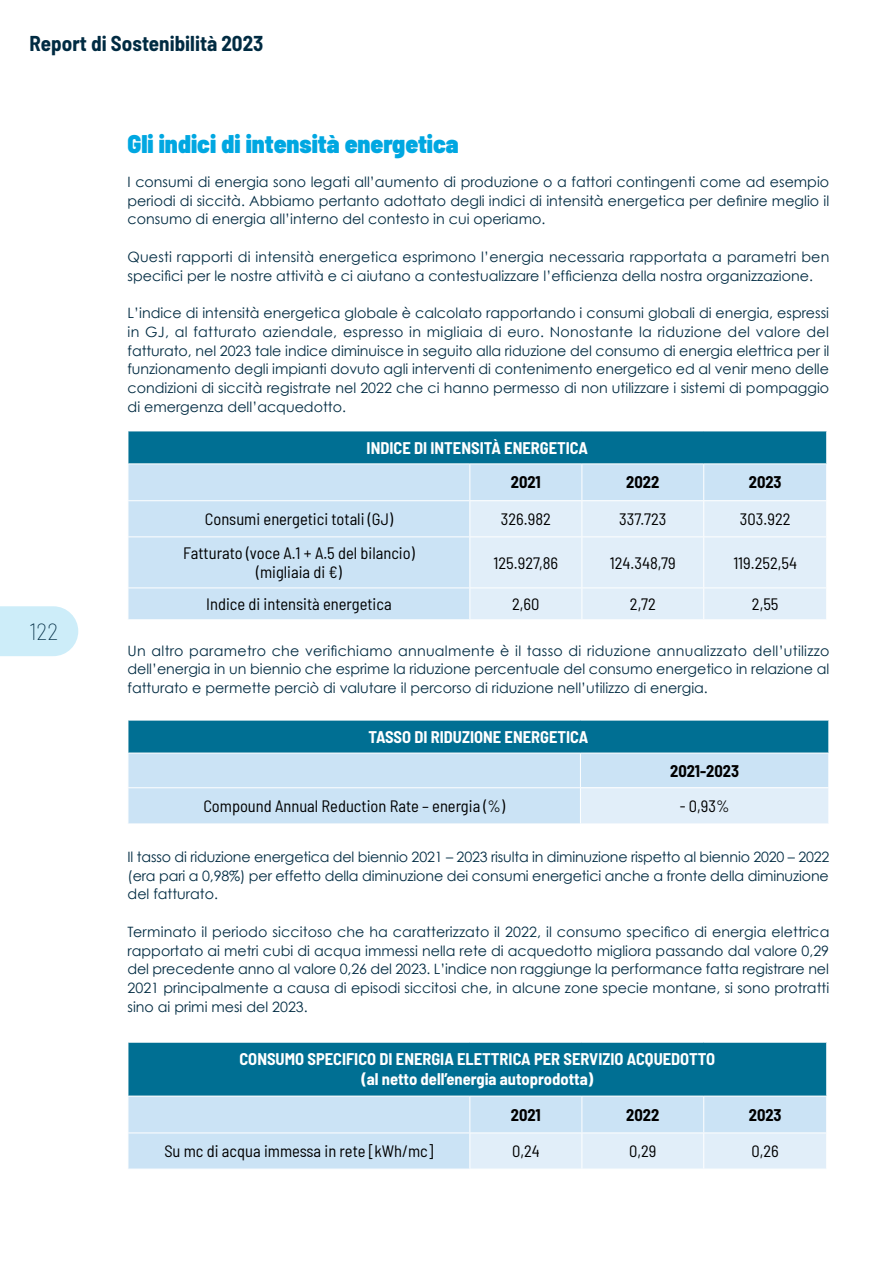
<style>
.page{position:relative;width:893px;height:1263px;background:#fff}
.page>*{position:absolute;margin:0;border:0;box-sizing:border-box;transform-origin:0 0}
.t1{font:900 semi-condensed 25.5px "Barlow";color:#00a7e1}
.t2{font:100 semi-condensed 24px "Barlow";color:#002b42}
.t3{font:700 semi-condensed 21px "Barlow";color:#002b42}
.t4{font:semi-condensed 16.5px/19.8px "Barlow";color:#000;text-align:center}
.t5{font:700 semi-condensed 16.5px/19.8px "Barlow";color:#fff;text-align:center}
.t6{font:700 semi-condensed 16.5px "Barlow";color:#000}
.t7{font:14.25px/18.8px "Century Gothic";color:#002b42;text-align:justify}
</style>
<div class="page">
<svg style="left:0;top:606px;width:78px;height:50px;background:#d0eef9"></svg>
<div style="left:128px;top:431px;width:699px;height:33px;background:#006f93"></div>
<div style="left:129px;top:464px;width:697px;height:155px;background:#cbe3f5"></div>
<div style="left:470px;top:501px;width:356px;height:118px;background:#e1eef9"></div>
<hr style="left:128px;top:431px;width:342px;height:1px;background:#fff">
<hr style="left:128px;top:431px;width:1px;height:32px;background:#fff">
<hr style="left:470px;top:431px;width:112px;height:1px;background:#fff">
<hr style="left:582px;top:431px;width:122px;height:1px;background:#fff">
<hr style="left:704px;top:431px;width:123px;height:1px;background:#fff">
<hr style="left:826px;top:431px;width:1px;height:32px;background:#fff">
<hr style="left:128px;top:463px;width:342px;height:1px;background:#fff">
<hr style="left:470px;top:463px;width:112px;height:1px;background:#fff">
<hr style="left:469px;top:464px;width:1px;height:36px;background:#fff">
<hr style="left:582px;top:463px;width:122px;height:1px;background:#fff">
<hr style="left:581px;top:464px;width:1px;height:36px;background:#fff">
<hr style="left:704px;top:463px;width:123px;height:1px;background:#fff">
<hr style="left:703px;top:464px;width:1px;height:36px;background:#fff">
<hr style="left:128px;top:500px;width:342px;height:1px;background:#fff">
<hr style="left:470px;top:500px;width:112px;height:1px;background:#fff">
<hr style="left:469px;top:501px;width:1px;height:35px;background:#fff">
<hr style="left:582px;top:500px;width:122px;height:1px;background:#fff">
<hr style="left:581px;top:501px;width:1px;height:35px;background:#fff">
<hr style="left:704px;top:500px;width:123px;height:1px;background:#fff">
<hr style="left:703px;top:501px;width:1px;height:35px;background:#fff">
<hr style="left:128px;top:536px;width:342px;height:1px;background:#fff">
<hr style="left:470px;top:536px;width:112px;height:1px;background:#fff">
<hr style="left:469px;top:537px;width:1px;height:50px;background:#fff">
<hr style="left:582px;top:536px;width:122px;height:1px;background:#fff">
<hr style="left:581px;top:537px;width:1px;height:50px;background:#fff">
<hr style="left:704px;top:536px;width:123px;height:1px;background:#fff">
<hr style="left:703px;top:537px;width:1px;height:50px;background:#fff">
<hr style="left:128px;top:587px;width:342px;height:1px;background:#fff">
<hr style="left:470px;top:587px;width:112px;height:1px;background:#fff">
<hr style="left:469px;top:588px;width:1px;height:31px;background:#fff">
<hr style="left:582px;top:587px;width:122px;height:1px;background:#fff">
<hr style="left:581px;top:588px;width:1px;height:31px;background:#fff">
<hr style="left:704px;top:587px;width:123px;height:1px;background:#fff">
<hr style="left:703px;top:588px;width:1px;height:31px;background:#fff">
<div style="left:128px;top:1042px;width:699px;height:54px;background:#006f93"></div>
<div style="left:129px;top:1097px;width:697px;height:72px;background:#cbe3f5"></div>
<svg style="left:470px;top:1133px;width:356px;height:36px;background:#e1eef9"></svg>
<hr style="left:128px;top:1042px;width:342px;height:1px;background:#fff">
<hr style="left:128px;top:1042px;width:1px;height:54px;background:#fff">
<hr style="left:470px;top:1042px;width:112px;height:1px;background:#fff">
<hr style="left:582px;top:1042px;width:122px;height:1px;background:#fff">
<hr style="left:704px;top:1042px;width:123px;height:1px;background:#fff">
<hr style="left:826px;top:1042px;width:1px;height:54px;background:#fff">
<hr style="left:469px;top:1096px;width:1px;height:36px;background:#fff">
<hr style="left:581px;top:1096px;width:1px;height:36px;background:#fff">
<hr style="left:703px;top:1096px;width:1px;height:36px;background:#fff">
<hr style="left:128px;top:1132px;width:342px;height:1px;background:#fff">
<hr style="left:470px;top:1132px;width:112px;height:1px;background:#fff">
<hr style="left:469px;top:1133px;width:1px;height:36px;background:#fff">
<hr style="left:582px;top:1132px;width:122px;height:1px;background:#fff">
<hr style="left:581px;top:1133px;width:1px;height:36px;background:#fff">
<hr style="left:704px;top:1132px;width:123px;height:1px;background:#fff">
<hr style="left:703px;top:1133px;width:1px;height:36px;background:#fff">
<div style="left:128px;top:720px;width:701px;height:33px;background:#006f93"></div>
<div style="left:129px;top:754px;width:699px;height:69px;background:#cbe3f5"></div>
<div style="left:580px;top:788px;width:249px;height:36px;background:#e1eef9"></div>
<hr style="left:128px;top:720px;width:452px;height:1px;background:#fff">
<hr style="left:128px;top:720px;width:1px;height:33px;background:#fff">
<hr style="left:580px;top:720px;width:249px;height:1px;background:#fff">
<hr style="left:828px;top:720px;width:1px;height:33px;background:#fff">
<hr style="left:580px;top:753px;width:1px;height:34px;background:#fff">
<hr style="left:128px;top:787px;width:452px;height:1px;background:#fff">
<hr style="left:580px;top:787px;width:249px;height:1px;background:#fff">
<hr style="left:580px;top:788px;width:1px;height:35px;background:#fff">
<hr style="left:828px;top:788px;width:1px;height:35px;background:#fff">
<hr style="left:580px;top:823px;width:249px;height:1px;background:#fff">
<h3 class="t3" style="left:30px;top:28px;width:235px">Report di Sostenibilità 2023</h3>
<h1 class="t1" style="left:128px;top:125px;width:333px">Gli indici di intensità energetica</h1>
<p class="t7" style="left:128px;top:172px;width:703px">I consumi di energia sono legati all’aumento di produzione o a fattori contingenti come ad esempio periodi di siccità. Abbiamo pertanto adottato degli indici di intensità energetica per definire meglio il consumo di energia all’interno del contesto in cui operiamo.</p>
<p class="t7" style="left:128px;top:247px;width:703px">Questi rapporti di intensità energetica esprimono l’energia necessaria rapportata a parametri ben specifici per le nostre attività e ci aiutano a contestualizzare l’efficienza della nostra organizzazione.</p>
<p class="t7" style="left:128px;top:303px;width:703px">L’indice di intensità energetica globale è calcolato rapportando i consumi globali di energia, espressi in GJ, al fatturato aziendale, espresso in migliaia di euro. Nonostante la riduzione del valore del fatturato, nel 2023 tale indice diminuisce in seguito alla riduzione del consumo di energia elettrica per il funzionamento degli impianti dovuto agli interventi di contenimento energetico ed al venir meno delle condizioni di siccità registrate nel 2022 che ci hanno permesso di non utilizzare i sistemi di pompaggio di emergenza dell’acquedotto.</p>
<h2 class="t2" style="left:30px;top:614px;width:30px">122</h2>
<p class="t5" style="left:367px;top:437px;width:223px">INDICE DI INTENSITÀ ENERGETICA</p>
<p class="t6" style="left:511px;top:470px;width:31px">2021</p>
<p class="t6" style="left:626px;top:470px;width:35px">2022</p>
<p class="t6" style="left:749px;top:470px;width:34px">2023</p>
<p class="t4" style="left:205px;top:508px;width:190px">Consumi energetici totali (GJ)</p>
<p class="t4" style="left:501px;top:508px;width:51px">326.982</p>
<p class="t4" style="left:619px;top:508px;width:49px">337.723</p>
<p class="t4" style="left:740px;top:508px;width:52px">303.922</p>
<p class="t4" style="left:183px;top:541px;width:233px">Fatturato (voce A.1 + A.5 del bilancio) (migliaia di €)</p>
<p class="t4" style="left:493px;top:551px;width:66px">125.927,86</p>
<p class="t4" style="left:610px;top:551px;width:67px">124.348,79</p>
<p class="t4" style="left:733px;top:551px;width:65px">119.252,54</p>
<p class="t4" style="left:206px;top:593px;width:187px">Indice di intensità energetica</p>
<p class="t4" style="left:512px;top:593px;width:29px">2,60</p>
<p class="t4" style="left:630px;top:593px;width:27px">2,72</p>
<p class="t4" style="left:752px;top:593px;width:28px">2,55</p>
<p class="t7" style="left:128px;top:641px;width:703px">Un altro parametro che verifichiamo annualmente è il tasso di riduzione annualizzato dell’utilizzo dell’energia in un biennio che esprime la riduzione percentuale del consumo energetico in relazione al fatturato e permette perciò di valutare il percorso di riduzione nell’utilizzo di energia.</p>
<p class="t5" style="left:368px;top:726px;width:221px">TASSO DI RIDUZIONE ENERGETICA</p>
<p class="t6" style="left:670px;top:759px;width:70px">2021-2023</p>
<p class="t4" style="left:203px;top:795px;width:303px">Compound Annual Reduction Rate – energia (%)</p>
<p class="t4" style="left:680px;top:795px;width:51px">- 0,93%</p>
<p class="t7" style="left:128px;top:847px;width:703px">Il tasso di riduzione energetica del biennio 2021 – 2023 risulta in diminuzione rispetto al biennio 2020 – 2022 (era pari a 0,98%) per effetto della diminuzione dei consumi energetici anche a fronte della diminuzione del fatturato.</p>
<p class="t7" style="left:128px;top:922px;width:703px">Terminato il periodo siccitoso che ha caratterizzato il 2022, il consumo specifico di energia elettrica rapportato ai metri cubi di acqua immessi nella rete di acquedotto migliora passando dal valore 0,29 del precedente anno al valore 0,26 del 2023. L’indice non raggiunge la performance fatta registrare nel 2021 principalmente a causa di episodi siccitosi che, in alcune zone specie montane, si sono protratti sino ai primi mesi del 2023.</p>
<p class="t5" style="left:239px;top:1048px;width:477px">CONSUMO SPECIFICO DI ENERGIA ELETTRICA PER SERVIZIO ACQUEDOTTO (al netto dell’energia autoprodotta)</p>
<p class="t6" style="left:511px;top:1103px;width:31px">2021</p>
<p class="t6" style="left:626px;top:1103px;width:35px">2022</p>
<p class="t6" style="left:749px;top:1103px;width:34px">2023</p>
<p class="t4" style="left:164px;top:1140px;width:271px">Su mc di acqua immessa in rete [kWh/mc]</p>
<p class="t4" style="left:512px;top:1140px;width:29px">0,24</p>
<p class="t4" style="left:629px;top:1140px;width:29px">0,29</p>
<p class="t4" style="left:752px;top:1140px;width:29px">0,26</p>
</div>
